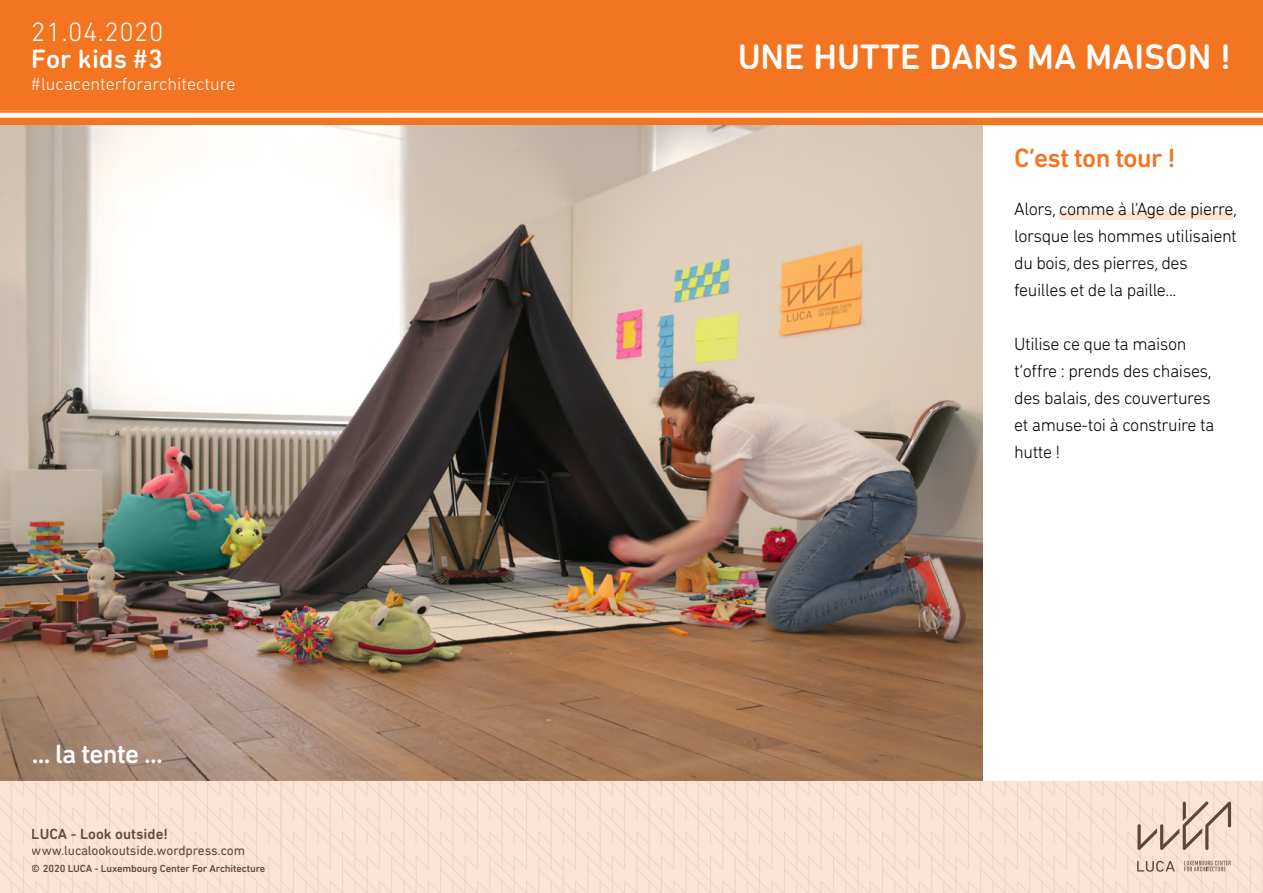
<style>
.page{position:relative;width:1263px;height:893px;background:#fff}
.page>*{position:absolute;margin:0;border:0;box-sizing:border-box;transform-origin:0 0}
.t1{font:500 36px "DIN Next Rounded LT Pro";color:#fff}
.t2{font:500 27px "DIN Next Rounded LT Pro";letter-spacing:-.025em;color:#fff}
.t3{font:500 27px "DIN Next Rounded LT Pro";letter-spacing:-.025em;color:#f37521}
.t4{font:300 27px "DIN Next Rounded LT Pro";letter-spacing:.02em;color:#fff}
.t5{font:300 18px/27px "DIN Next Rounded LT Pro";letter-spacing:-.025em;color:#000}
.t6{font:300 18px "DIN Next Rounded LT Pro";color:#fff}
.t7{font:500 15px "DIN Next Rounded LT Pro";color:#4d4d4d}
.t8{font:13.5px "DIN Next Rounded LT Pro";letter-spacing:-.01em;color:#4d4d4d}
.t9{font:500 10.5px "DIN Next Rounded LT Pro";letter-spacing:-.01em;color:#4d4d4d}
</style>
<div class="page">
<div style="left:0;top:0;width:1263px;height:125px;background:#f37521"></div>
<svg style="left:772px;top:780px;width:491px;height:113px"></svg>
<svg style="left:282px;top:780px;width:490px;height:14px"></svg>
<svg style="left:282px;top:794px;width:490px;height:99px"></svg>
<svg style="left:0;top:780px;width:282px;height:113px"></svg>
<svg style="left:1184px;top:861px;width:47px;height:10px"></svg>
<svg style="left:1137px;top:861px;width:38px;height:11px"></svg>
<svg style="left:1137px;top:801px;width:94px;height:49px"></svg>
<svg style="left:0;top:113px;width:1263px;height:5px;fill:#fff"></svg>
<div style="left:1059px;top:211px;width:174px;height:9px;background:#fde3d3"></div>
<img style="left:0;top:125px;width:982px;height:655px">
<h2 class="t4" style="left:32px;top:16px;width:133px">21.04.2020</h2>
<h2 class="t2" style="left:32px;top:43px;width:133px">For kids #3</h2>
<p class="t6" style="left:32px;top:73px;width:205px">#lucacenterforarchitecture</p>
<h2 class="t2" style="left:32px;top:738px;width:133px">... la tente ...</h2>
<p class="t7" style="left:32px;top:825px;width:138px">LUCA - Look outside!</p>
<p class="t8" style="left:32px;top:843px;width:215px">www.lucalookoutside.wordpress.com</p>
<p class="t9" style="left:32px;top:862px;width:235px">© 2020 LUCA - Luxembourg Center For Architecture</p>
<h1 class="t1" style="left:737px;top:35px;width:495px">UNE HUTTE DANS MA MAISON !</h1>
<h2 class="t3" style="left:1014px;top:142px;width:163px">C’est ton tour !</h2>
<p class="t5" style="left:1014px;top:196px;width:224px">Alors, comme à l’Age de pierre, lorsque les hommes utilisaient du bois, des pierres, des feuilles et de la paille...</p>
<p class="t5" style="left:1014px;top:331px;width:202px">Utilise ce que ta maison t’offre : prends des chaises, des balais, des couvertures et amuse-toi à construire ta hutte !</p>
</div>
